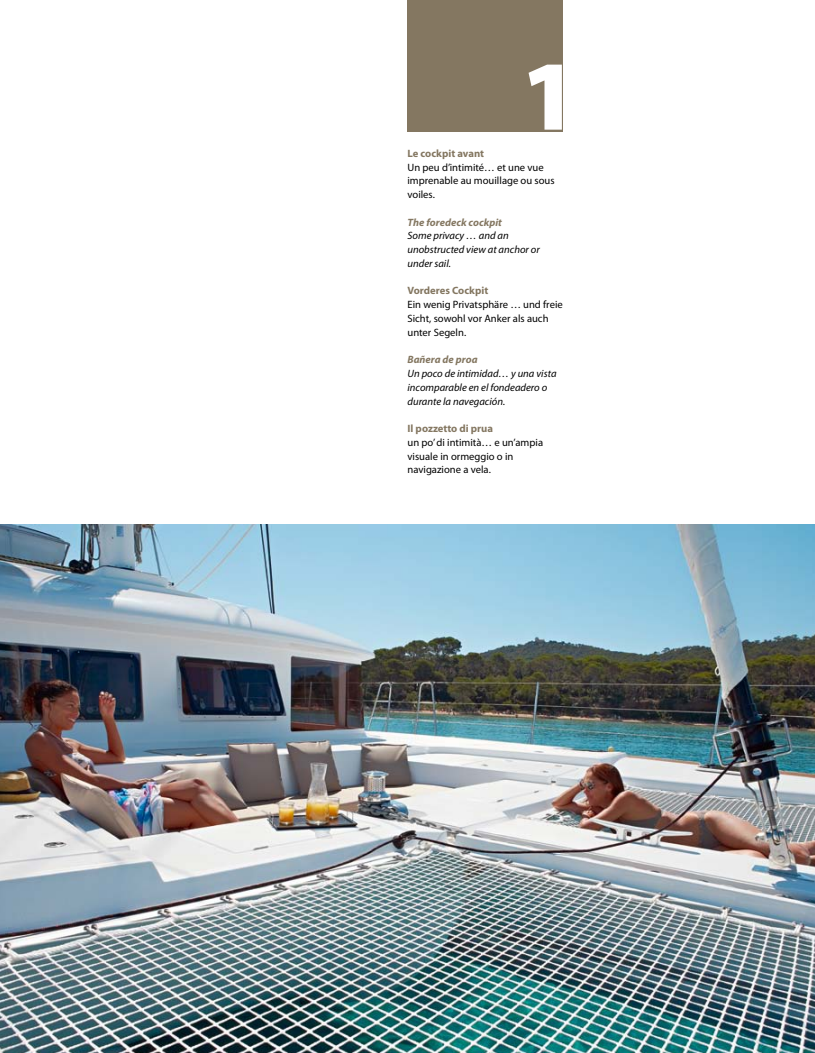
<style>
.page{position:relative;width:815px;height:1053px;background:#fff}
.page>*{position:absolute;margin:0;border:0;box-sizing:border-box;transform-origin:0 0}
.t1{font:900 100px "Myriad Pro";color:#fff}
.t2{font:10.62px/13.8px "Myriad Pro";color:#000}
.t3{font:italic 10.62px/13.8px "Myriad Pro";color:#000}
.t4{font:700 10.62px "Myriad Pro";color:#847761}
.t5{font:italic 700 10.62px "Myriad Pro";color:#847761}
</style>
<div class="page">
<img style="left:0;top:524px;width:815px;height:528px">
<div style="left:407px;top:0;width:156px;height:131px;background:#847761"></div>
<h1 class="t1" style="left:521px;top:29px;width:59px">1</h1>
<p class="t4" style="left:407px;top:146px;width:78px">Le cockpit avant</p>
<p class="t2" style="left:407px;top:160px;width:149px">Un peu d’intimité… et une vue imprenable au mouillage ou sous voiles.</p>
<p class="t5" style="left:407px;top:215px;width:96px">The foredeck cockpit</p>
<p class="t3" style="left:407px;top:229px;width:134px">Some privacy … and an unobstructed view at anchor or under sail.</p>
<p class="t4" style="left:407px;top:284px;width:82px">Vorderes Cockpit</p>
<p class="t2" style="left:407px;top:297px;width:157px">Ein wenig Privatsphäre … und freie<br>Sicht, sowohl vor Anker als auch unter Segeln.</p>
<p class="t5" style="left:407px;top:353px;width:72px">Bañera de proa</p>
<p class="t3" style="left:407px;top:366px;width:151px">Un poco de intimidad… y una vista incomparable en el fondeadero o durante la navegación.</p>
<p class="t4" style="left:407px;top:421px;width:87px">Il pozzetto di prua</p>
<p class="t2" style="left:407px;top:435px;width:137px">un po’ di intimità… e un’ampia visuale in ormeggio o in navigazione a vela.</p>
</div>
